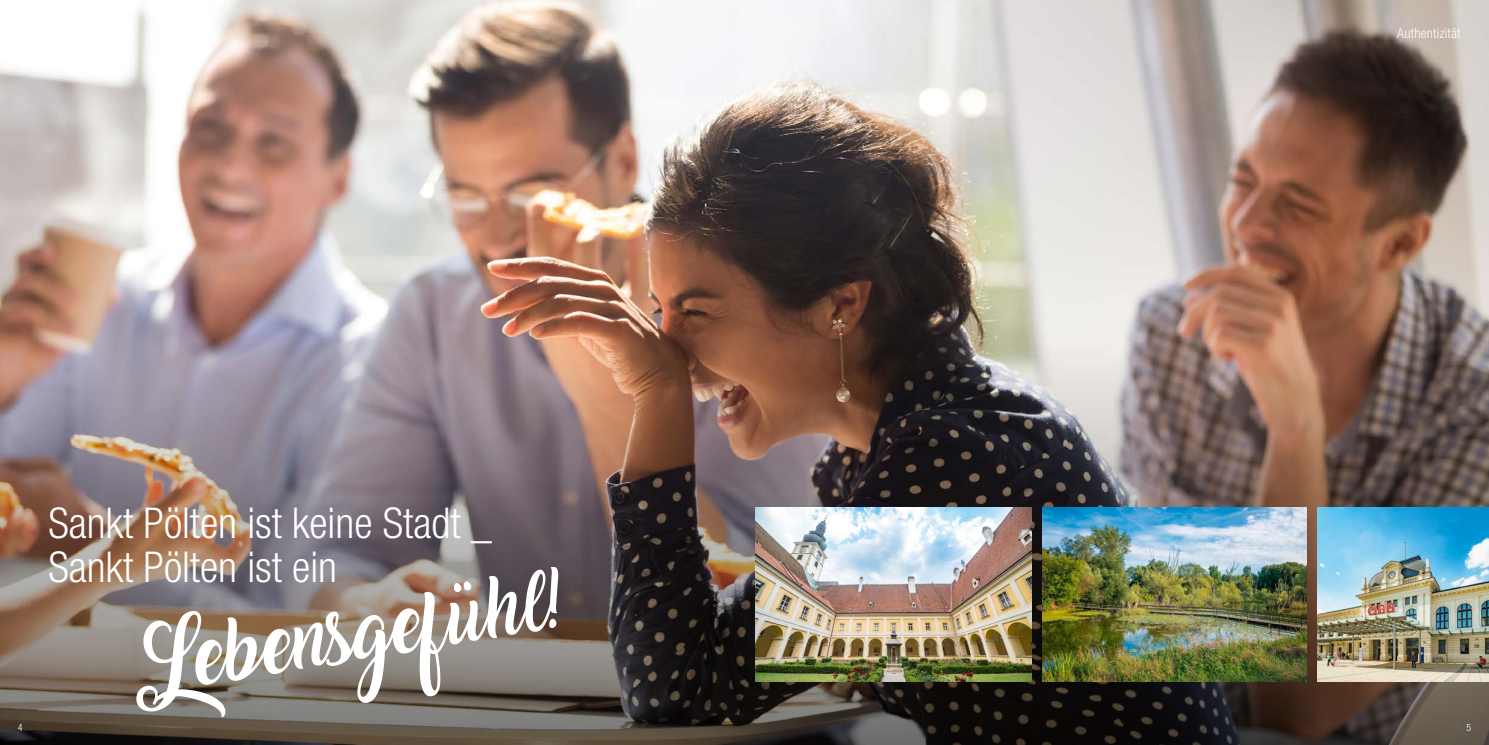
<style>
.page{position:relative;width:1489px;height:745px;background:#fff}
.page>*{position:absolute;margin:0;border:0;box-sizing:border-box;transform-origin:0 0}
.t1{font:54.75px "Amarillo";color:#fff}
.t2{font:300 condensed 42.5px/43.8px "Helvetica Neue LT Std";color:#fff}
.t3{font:300 condensed 13.75px "Helvetica Neue LT Std";letter-spacing:.02em;color:#fff}
.t4{font:300 condensed 10px "Helvetica Neue LT Std";color:#fff}
</style>
<div class="page">
<img style="left:0;top:0;width:1488px;height:342px">
<img style="left:0;top:342px;width:1488px;height:402px">
<img style="left:755px;top:507px;width:276px;height:173px">
<img style="left:1042px;top:507px;width:264px;height:173px">
<img style="left:1317px;top:507px;width:171px;height:173px">
<p class="t3" style="left:1396px;top:25px;width:65px">Authentizität</p>
<p class="t2" style="left:48px;top:500px;width:445px">Sankt Pölten ist keine Stadt _<br>Sankt Pölten ist ein</p>
<p class="t1" style="left:128px;top:644px;width:436px;rotate:-9deg">Lebensgefühl!</p>
<p class="t4" style="left:18px;top:721px;width:6px">4</p>
<p class="t4" style="left:1466px;top:721px;width:6px">5</p>
</div>
